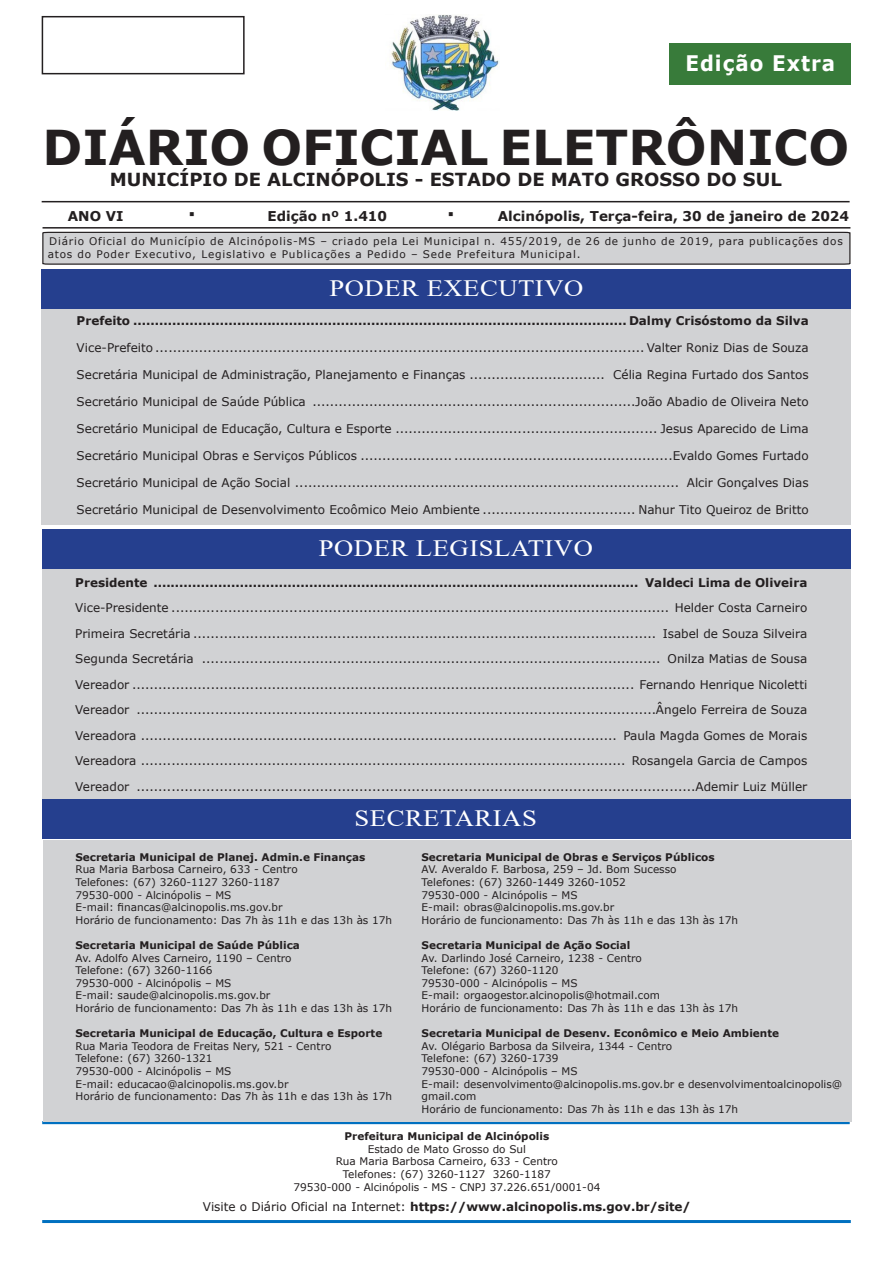
<style>
.page{position:relative;width:893px;height:1263px;background:#fff}
.page>*{position:absolute;margin:0;border:0;box-sizing:border-box;transform-origin:0 0}
.t1{font:700 48px "Verdana";color:#231f20}
.t2{font:23.4px "Times New Roman";letter-spacing:.02em;color:#fff;scale:1.14 1}
.t3{font:700 21.45px "Verdana";letter-spacing:.05em;color:#fff;scale:.93 1}
.t4{font:700 21px "Verdana";color:#231f20}
.t5{font:700 18px "Verdana";color:#231f20}
.t6{font:700 13.5px "Verdana";color:#231f20}
.t7{font:12px "Verdana";color:#231f20}
.t8{font:700 12px "Verdana";color:#231f20}
.t9{font:10.5px "Verdana";color:#231f20}
.t10{font:700 10.5px "Verdana";color:#231f20}
.t11{font:10.5px/12.6px "Verdana";letter-spacing:.075em;color:#231f20}
.s1{font-size:21px}
.s2{font-weight:400}
</style>
<div class="page">
<hr style="left:42px;top:201px;width:808px;height:1px;background:#231f20">
<hr style="left:43px;top:227px;width:807px;height:2px;background:#231f20">
<img style="left:390px;top:15px;width:110px;height:96px">
<svg style="left:42px;top:231px;width:809px;height:34px"></svg>
<div style="left:42px;top:269px;width:809px;height:42px;background:#253f8e"></div>
<div style="left:42px;top:309px;width:809px;height:216px;background:#d1d2d4"></div>
<div style="left:42px;top:530px;width:808px;height:39px;background:#253f8e"></div>
<div style="left:42px;top:570px;width:808px;height:230px;background:#d1d2d4"></div>
<div style="left:42px;top:16px;width:203px;height:58px;border:2px solid #231f20"></div>
<hr style="left:42px;top:1121px;width:808px;height:3px;background:#0070c0">
<hr style="left:42px;top:1220px;width:809px;height:3px;background:#0070c0">
<div style="left:42px;top:800px;width:809px;height:39px;background:#253f8e"></div>
<div style="left:44px;top:840px;width:808px;height:281px;background:#d1d2d4"></div>
<div style="left:669px;top:43px;width:182px;height:42px;background:#387b3a"></div>
<p class="t3" style="left:685px;top:48px;width:163px">Edição Extra</p>
<p class="t1" style="left:43px;top:113px;width:808px">DIÁRIO OFICIAL ELETRÔNICO</p>
<p class="t5" style="left:110px;top:167px;width:673px">MUNICÍPIO DE ALCINÓPOLIS - ESTADO DE MATO GROSSO DO SUL</p>
<p class="t6" style="left:68px;top:206px;width:57px">ANO VI</p>
<p class="t4" style="left:188px;top:198px;width:9px">·</p>
<p class="t6" style="left:267px;top:206px;width:121px">Edição nº 1.410</p>
<p class="t6" style="left:447px;top:206px;width:403px"><span class="s1">·</span> Alcinópolis, Terça-feira, 30 de janeiro de 2024</p>
<p class="t11" style="left:48px;top:235px;width:797px">Diário Oficial do Município de Alcinópolis-MS – criado pela Lei Municipal n. 455/2019, de 26 de junho de 2019, para publicações dos atos do Poder Executivo, Legislativo e Publicações a Pedido – Sede Prefeitura Municipal.</p>
<p class="t2" style="left:329px;top:272px;width:224px">PODER EXECUTIVO</p>
<p class="t8" style="left:77px;top:312px;width:734px">Prefeito .................................................................................................................. Dalmy Crisóstomo da Silva</p>
<p class="t7" style="left:77px;top:339px;width:734px">Vice-Prefeito ................................................................................................................ Valter Roniz Dias de Souza</p>
<p class="t7" style="left:77px;top:366px;width:734px">Secretária Municipal de Administração, Planejamento e Finanças ............................... Célia Regina Furtado dos Santos</p>
<p class="t7" style="left:77px;top:393px;width:734px">Secretário Municipal de Saúde Pública ..........................................................................João Abadio de Oliveira Neto</p>
<p class="t7" style="left:77px;top:420px;width:734px">Secretário Municipal de Educação, Cultura e Esporte ............................................................ Jesus Aparecido de Lima</p>
<p class="t7" style="left:77px;top:447px;width:734px">Secretário Municipal Obras e Serviços Públicos ..................... ..................................................Evaldo Gomes Furtado</p>
<p class="t7" style="left:77px;top:474px;width:734px">Secretário Municipal de Ação Social ........................................................................................ Alcir Gonçalves Dias</p>
<p class="t7" style="left:77px;top:501px;width:734px">Secretário Municipal de Desenvolvimento Ecoômico Meio Ambiente ................................... Nahur Tito Queiroz de Britto</p>
<p class="t2" style="left:319px;top:532px;width:242px">PODER LEGISLATIVO</p>
<p class="t8" style="left:75px;top:574px;width:734px">Presidente ................................................................................................................ Valdeci Lima de Oliveira</p>
<p class="t7" style="left:75px;top:599px;width:734px">Vice-Presidente .................................................................................................................. Helder Costa Carneiro</p>
<p class="t7" style="left:75px;top:625px;width:734px">Primeira Secretária .......................................................................................................... Isabel de Souza Silveira</p>
<p class="t7" style="left:75px;top:650px;width:734px">Segunda Secretária ......................................................................................................... Onilza Matias de Sousa</p>
<p class="t7" style="left:75px;top:676px;width:734px">Vereador ................................................................................................................... Fernando Henrique Nicoletti</p>
<p class="t7" style="left:75px;top:701px;width:734px">Vereador .......................................................................................................................Ângelo Ferreira de Souza</p>
<p class="t7" style="left:75px;top:727px;width:734px">Vereadora ............................................................................................................. Paula Magda Gomes de Morais</p>
<p class="t7" style="left:75px;top:752px;width:734px">Vereadora ............................................................................................................... Rosangela Garcia de Campos</p>
<p class="t7" style="left:75px;top:778px;width:734px">Vereador ................................................................................................................................Ademir Luiz Müller</p>
<p class="t2" style="left:355px;top:802px;width:161px">SECRETARIAS</p>
<p class="t10" style="left:75px;top:849px;width:291px">Secretaria Municipal de Planej. Admin.e Finanças</p>
<p class="t10" style="left:421px;top:849px;width:295px">Secretaria Municipal de Obras e Serviços Públicos</p>
<p class="t9" style="left:75px;top:862px;width:224px">Rua Maria Barbosa Carneiro, 633 - Centro</p>
<p class="t9" style="left:422px;top:862px;width:256px">AV. Averaldo F. Barbosa, 259 – Jd. Bom Sucesso</p>
<p class="t9" style="left:75px;top:875px;width:206px">Telefones: (67) 3260-1127 3260-1187</p>
<p class="t9" style="left:422px;top:875px;width:206px">Telefones: (67) 3260-1449 3260-1052</p>
<p class="t9" style="left:75px;top:887px;width:158px">79530-000 - Alcinópolis – MS</p>
<p class="t9" style="left:422px;top:887px;width:158px">79530-000 - Alcinópolis – MS</p>
<p class="t9" style="left:75px;top:900px;width:209px">E-mail: financas@alcinopolis.ms.gov.br</p>
<p class="t9" style="left:422px;top:900px;width:194px">E-mail: obras@alcinopolis.ms.gov.br</p>
<p class="t9" style="left:75px;top:913px;width:318px">Horário de funcionamento: Das 7h às 11h e das 13h às 17h</p>
<p class="t9" style="left:422px;top:913px;width:318px">Horário de funcionamento: Das 7h às 11h e das 13h às 17h</p>
<p class="t10" style="left:75px;top:938px;width:226px">Secretaria Municipal de Saúde Pública</p>
<p class="t10" style="left:422px;top:938px;width:210px">Secretaria Municipal de Ação Social</p>
<p class="t9" style="left:75px;top:950px;width:218px">Av. Adolfo Alves Carneiro, 1190 – Centro</p>
<p class="t9" style="left:422px;top:950px;width:222px">Av. Darlindo José Carneiro, 1238 - Centro</p>
<p class="t9" style="left:75px;top:963px;width:138px">Telefone: (67) 3260-1166</p>
<p class="t9" style="left:422px;top:963px;width:138px">Telefone: (67) 3260-1120</p>
<p class="t9" style="left:75px;top:976px;width:158px">79530-000 - Alcinópolis – MS</p>
<p class="t9" style="left:422px;top:976px;width:158px">79530-000 - Alcinópolis – MS</p>
<p class="t9" style="left:75px;top:988px;width:196px">E-mail: saude@alcinopolis.ms.gov.br</p>
<p class="t9" style="left:422px;top:988px;width:240px">E-mail: orgaogestor.alcinopolis@hotmail.com</p>
<p class="t9" style="left:75px;top:1001px;width:318px">Horário de funcionamento: Das 7h às 11h e das 13h às 17h</p>
<p class="t9" style="left:422px;top:1001px;width:318px">Horário de funcionamento: Das 7h às 11h e das 13h às 17h</p>
<p class="t10" style="left:75px;top:1026px;width:308px">Secretaria Municipal de Educação, Cultura e Esporte</p>
<p class="t10" style="left:422px;top:1026px;width:359px">Secretaria Municipal de Desenv. Econômico e Meio Ambiente</p>
<p class="t9" style="left:75px;top:1039px;width:258px">Rua Maria Teodora de Freitas Nery, 521 - Centro</p>
<p class="t9" style="left:422px;top:1039px;width:252px">Av. Olégario Barbosa da Silveira, 1344 - Centro</p>
<p class="t9" style="left:75px;top:1051px;width:138px">Telefone: (67) 3260-1321</p>
<p class="t9" style="left:422px;top:1051px;width:138px">Telefone: (67) 3260-1739</p>
<p class="t9" style="left:75px;top:1064px;width:158px">79530-000 - Alcinópolis – MS</p>
<p class="t9" style="left:422px;top:1064px;width:158px">79530-000 - Alcinópolis – MS</p>
<p class="t9" style="left:75px;top:1076px;width:215px">E-mail: educacao@alcinopolis.ms.gov.br</p>
<p class="t9" style="left:422px;top:1076px;width:422px">E-mail: desenvolvimento@alcinopolis.ms.gov.br e desenvolvimentoalcinopolis@</p>
<p class="t9" style="left:75px;top:1089px;width:318px">Horário de funcionamento: Das 7h às 11h e das 13h às 17h</p>
<p class="t9" style="left:422px;top:1089px;width:56px">gmail.com</p>
<p class="t9" style="left:422px;top:1102px;width:318px">Horário de funcionamento: Das 7h às 11h e das 13h às 17h</p>
<p class="t10" style="left:344px;top:1129px;width:206px">Prefeitura Municipal de Alcinópolis</p>
<p class="t9" style="left:368px;top:1142px;width:160px">Estado de Mato Grosso do Sul</p>
<p class="t9" style="left:336px;top:1154px;width:224px">Rua Maria Barbosa Carneiro, 633 - Centro</p>
<p class="t9" style="left:343px;top:1167px;width:210px">Telefones: (67) 3260-1127 3260-1187</p>
<p class="t9" style="left:293px;top:1179px;width:308px">79530-000 - Alcinópolis - MS - CNPJ 37.226.651/0001-04</p>
<p class="t8" style="left:203px;top:1198px;width:490px"><span class="s2">Visite o Diário Oficial na Internet:</span> https://www.alcinopolis.ms.gov.br/site/</p>
</div>
